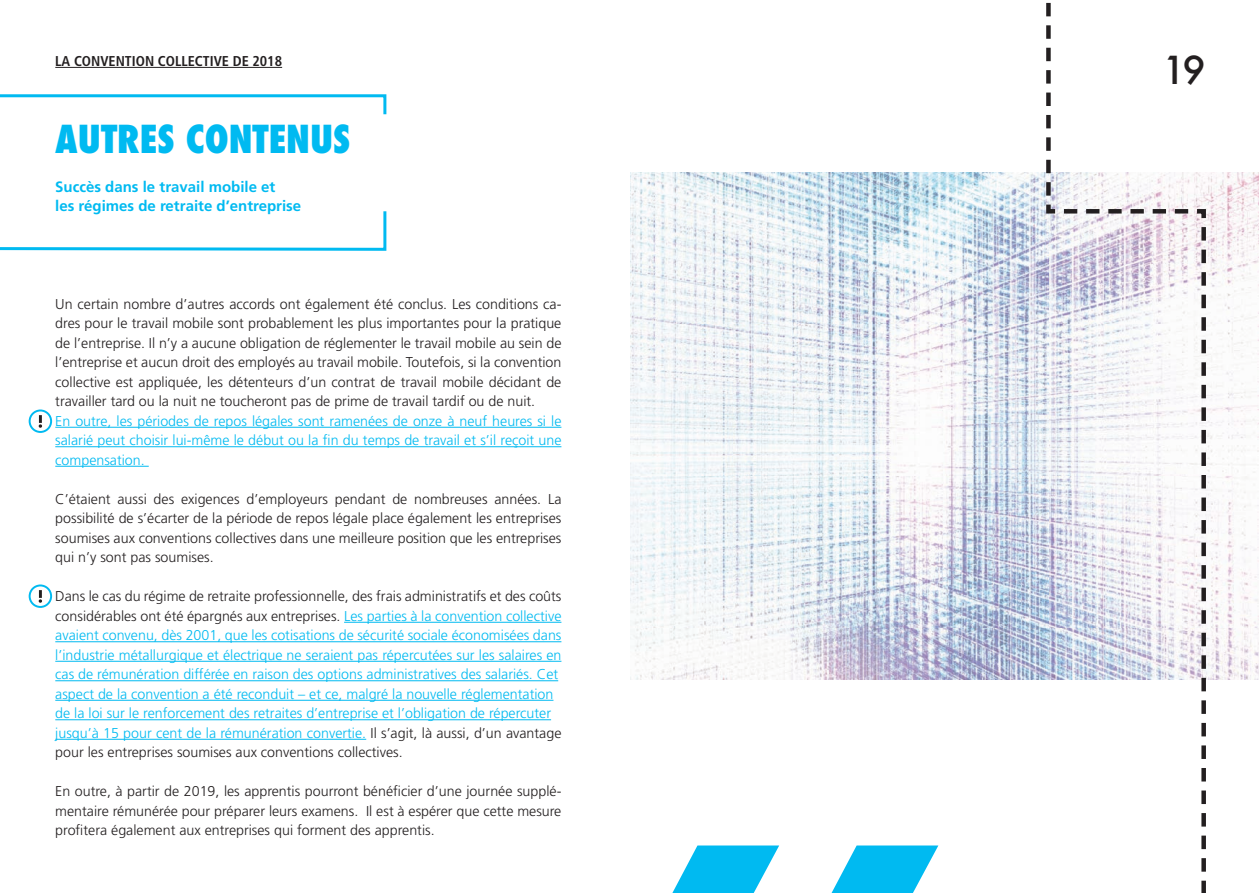
<style>
.page{position:relative;width:1259px;height:893px;background:#fff}
.page>*{position:absolute;margin:0;border:0;box-sizing:border-box;transform-origin:0 0}
.t1{font:800 condensed 37.5px "Futura";color:#00baf1}
.t2{font:500 37.5px "Futura";color:#231f20}
.t3{font:700 15px/19.5px "Frutiger LT Std";color:#00baf1}
.t4{font:300 14.25px/19.5px "Frutiger LT Std";color:#231f20;text-align:justify}
.t5{font:300 14.25px/19.5px "Frutiger LT Std";color:#00baf1;text-align:justify}
.t6{font:700 condensed 14.25px "Frutiger LT Std";color:#231f20}
.s1{color:#231f20}
</style>
<div class="page">
<hr style="left:55px;top:427px;width:506px;height:1px;background:#00baf1">
<hr style="left:55px;top:446px;width:506px;height:1px;background:#00baf1">
<hr style="left:55px;top:466px;width:94px;height:1px;background:#00baf1">
<hr style="left:344px;top:622px;width:217px;height:1px;background:#00baf1">
<hr style="left:55px;top:641px;width:506px;height:1px;background:#00baf1">
<hr style="left:55px;top:661px;width:506px;height:1px;background:#00baf1">
<hr style="left:55px;top:680px;width:503px;height:1px;background:#00baf1">
<hr style="left:55px;top:700px;width:498px;height:1px;background:#00baf1">
<hr style="left:55px;top:719px;width:496px;height:1px;background:#00baf1">
<hr style="left:55px;top:739px;width:311px;height:1px;background:#00baf1">
<svg style="left:0;top:211px;width:387px;height:40px"></svg>
<svg style="left:0;top:94px;width:387px;height:21px"></svg>
<img style="left:630px;top:172px;width:629px;height:507px">
<svg style="left:1044px;top:2px;width:164px;height:891px"></svg>
<svg style="left:672px;top:845px;width:107px;height:48px"></svg>
<svg style="left:831px;top:845px;width:107px;height:48px"></svg>
<hr style="left:55px;top:67px;width:227px;height:1px;background:#231f20">
<div style="left:29px;top:409px;width:23px;height:24px;border:2px solid #00baf1;border-radius:50%"></div>
<svg style="left:39px;top:415px;width:3px;height:13px"></svg>
<div style="left:29px;top:584px;width:23px;height:24px;border:2px solid #00baf1;border-radius:50%"></div>
<svg style="left:39px;top:590px;width:3px;height:13px"></svg>
<p class="t6" style="left:55px;top:53px;width:228px">LA CONVENTION COLLECTIVE DE 2018</p>
<h1 class="t1" style="left:55px;top:113px;width:297px">AUTRES CONTENUS</h1>
<p class="t3" style="left:55px;top:177px;width:247px">Succès dans le travail mobile et<br>les régimes de retraite d’entreprise</p>
<p class="t4" style="left:55px;top:294px;width:508px">Un certain nombre d’autres accords ont également été conclus. Les conditions ca&shy;dres pour le travail mobile sont probablement les plus importantes pour la pratique de l’entreprise. Il n’y a aucune obligation de réglementer le travail mobile au sein de l’entreprise et aucun droit des employés au travail mobile. Toutefois, si la convention collective est appliquée, les détenteurs d’un contrat de travail mobile décidant de travailler tard ou la nuit ne toucheront pas de prime de travail tardif ou de nuit.</p>
<p class="t5" style="left:55px;top:411px;width:508px">En outre, les périodes de repos légales sont ramenées de onze à neuf heures si le salarié peut choisir lui-même le début ou la fin du temps de travail et s’il reçoit une compensation.</p>
<p class="t4" style="left:55px;top:489px;width:508px">C’étaient aussi des exigences d’employeurs pendant de nombreuses années. La possibilité de s’écarter de la période de repos légale place également les entreprises soumises aux conventions collectives dans une meilleure position que les entreprises qui n’y sont pas soumises.</p>
<p class="t5" style="left:55px;top:587px;width:508px;text-align:left"><span class="s1">Dans le cas du régime de retraite professionnelle, des frais administratifs et des coûts considérables ont été épargnés aux entreprises.</span> Les parties à la convention collective avaient convenu, dès 2001, que les cotisations de sécurité sociale économisées dans l’industrie métallurgique et électrique ne seraient pas répercutées sur les salaires en cas de rémunération différée en raison des options administratives des salariés. Cet aspect de la convention a été reconduit – et ce, malgré la nouvelle réglementation de la loi sur le renforcement des retraites d’entreprise et l’obligation de répercuter jusqu’à 15 pour cent de la rémunération convertie. <span class="s1">Il s’agit, là aussi, d’un avantage pour les entreprises soumises aux conventions collectives.</span></p>
<p class="t4" style="left:55px;top:782px;width:508px">En outre, à partir de 2019, les apprentis pourront bénéficier d’une journée supplé&shy;mentaire rémunérée pour préparer leurs examens. Il est à espérer que cette mesure profitera également aux entreprises qui forment des apprentis.</p>
<h1 class="t2" style="left:1162px;top:44px;width:45px">19</h1>
</div>
